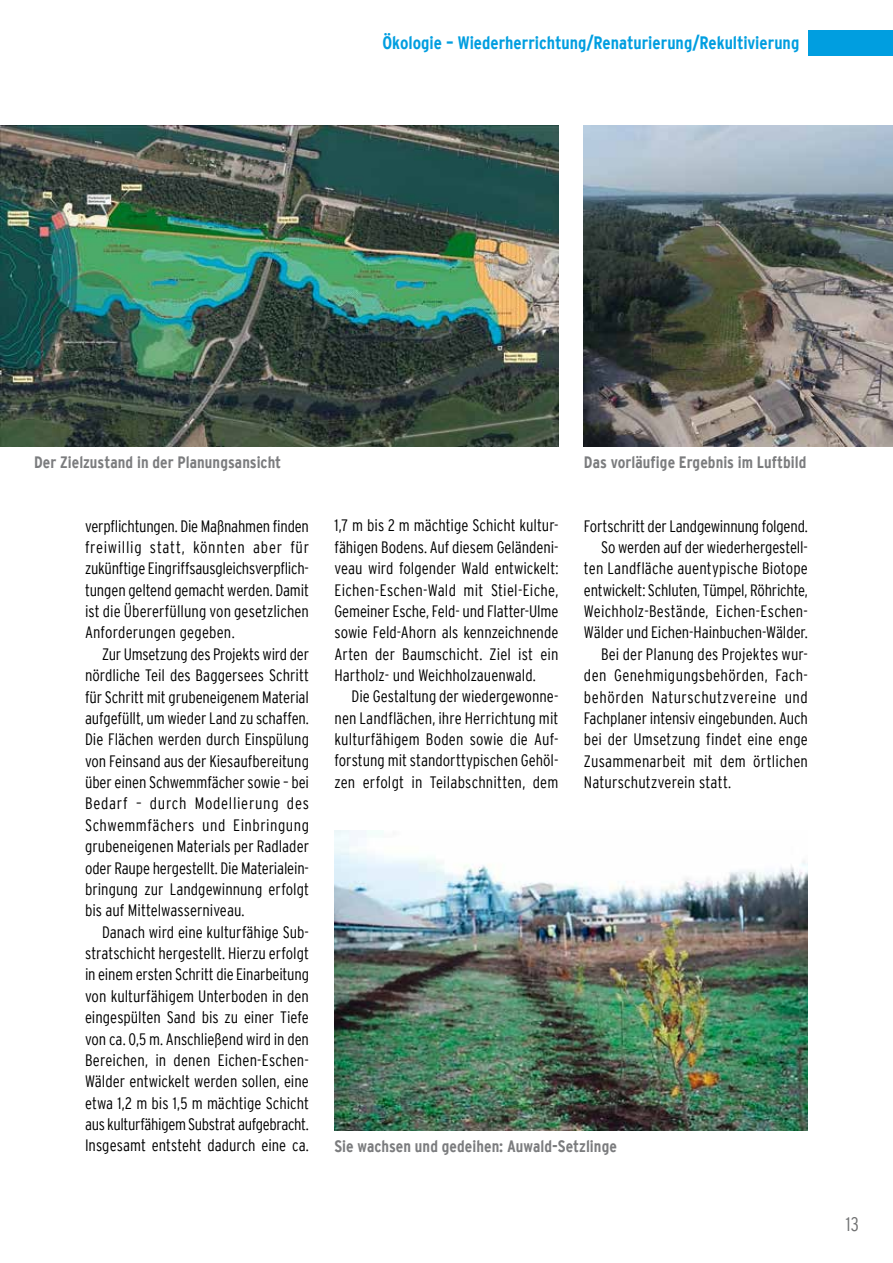
<style>
.page{position:relative;width:893px;height:1263px;background:#fff}
.page>*{position:absolute;margin:0;border:0;box-sizing:border-box;transform-origin:0 0}
.t1{font:300 condensed 19.5px "Interstate";color:#707172}
.t2{font:700 condensed 18px "Interstate";color:#009ee0}
.t3{font:300 condensed 16.5px/21.3px "Interstate";letter-spacing:.005em;color:#000;text-align:justify}
.t4{font:700 condensed 16.5px "Interstate";color:#7b7c7e}
.t5{font:300 condensed 16.5px "Interstate";letter-spacing:-.015em;color:#000}
.t6{font:300 condensed 16.5px "Interstate";letter-spacing:.035em;color:#000}
</style>
<div class="page">
<img style="left:0;top:125px;width:558px;height:321px">
<img style="left:334px;top:831px;width:474px;height:299px">
<img style="left:584px;top:125px;width:309px;height:321px">
<div style="left:808px;top:30px;width:85px;height:26px;background:#009ee0"></div>
<p class="t2" style="left:382px;top:32px;width:418px">Ökologie – Wiederherrichtung/Renaturierung/Rekultivierung</p>
<p class="t4" style="left:34px;top:453px;width:249px">Der Zielzustand in der Planungsansicht</p>
<p class="t4" style="left:584px;top:453px;width:224px">Das vorläufige Ergebnis im Luftbild</p>
<p class="t3" style="left:85px;top:515px;width:225px">verpflichtungen. Die Maßnahmen finden freiwillig statt, könnten aber für zukünftige Eingriffsausgleichsverpflich&shy;tungen geltend gemacht werden. Damit ist die Übererfüllung von gesetzlichen Anforderungen gegeben.</p>
<p class="t3" style="left:85px;top:643px;width:225px;text-indent:17px">Zur Umsetzung des Projekts wird der nördliche Teil des Baggersees Schritt für Schritt mit grubeneigenem Material aufgefüllt, um wieder Land zu schaffen.<br>Die Flächen werden durch Einspülung von Feinsand aus der Kiesaufbereitung über einen Schwemmfächer sowie – bei Bedarf – durch Modellierung des Schwemmfächers und Einbringung grubeneigenen Materials per Radlader oder Raupe hergestellt. Die Materialein&shy;bringung zur Landgewinnung erfolgt bis auf Mittelwasserniveau.</p>
<p class="t3" style="left:85px;top:921px;width:225px;text-indent:17px">Danach wird eine kulturfähige Sub&shy;stratschicht hergestellt. Hierzu erfolgt in einem ersten Schritt die Einarbeitung von kulturfähigem Unterboden in den eingespülten Sand bis zu einer Tiefe von ca. 0,5 m. Anschließend wird in den Bereichen, in denen Eichen-Eschen-Wälder entwickelt werden sollen, eine etwa 1,2 m bis 1,5 m mächtige Schicht aus kulturfähigem Substrat aufgebracht.<br>Insgesamt entsteht dadurch eine ca.</p>
<p class="t3" style="left:334px;top:515px;width:225px">1,7 m bis 2 m mächtige Schicht kultur&shy;fähigen Bodens. Auf diesem Geländeni&shy;veau wird folgender Wald entwickelt:<br>Eichen-Eschen-Wald mit Stiel-Eiche, Gemeiner Esche, Feld- und Flatter-Ulme sowie Feld-Ahorn als kennzeichnende Arten der Baumschicht. Ziel ist ein Hartholz- und Weichholzauenwald.</p>
<p class="t3" style="left:334px;top:686px;width:225px;text-indent:17px">Die Gestaltung der wiedergewonne&shy;nen Landflächen, ihre Herrichtung mit kulturfähigem Boden sowie die Auf&shy;forstung mit standorttypischen Gehöl&shy;zen erfolgt in Teilabschnitten, dem</p>
<p class="t3" style="left:584px;top:515px;width:225px">Fortschritt der Landgewinnung folgend.</p>
<p class="t3" style="left:601px;top:536px;width:208px">So werden auf der wiederhergestell-</p>
<p class="t3" style="left:584px;top:558px;width:225px">ten Landfläche auentypische Biotope</p>
<p class="t5" style="left:584px;top:581px;width:225px">entwickelt: Schluten, Tümpel, Röhrichte,</p>
<p class="t3" style="left:584px;top:600px;width:225px">Weichholz-Bestände, Eichen-Eschen-</p>
<p class="t3" style="left:584px;top:622px;width:225px">Wälder und Eichen-Hainbuchen-Wälder.</p>
<p class="t3" style="left:601px;top:643px;width:208px">Bei der Planung des Projektes wur-</p>
<p class="t3" style="left:584px;top:665px;width:225px">den Genehmigungsbehörden, Fach-</p>
<p class="t6" style="left:584px;top:687px;width:225px">behörden Naturschutzvereine und</p>
<p class="t3" style="left:584px;top:707px;width:225px">Fachplaner intensiv eingebunden. Auch</p>
<p class="t3" style="left:584px;top:729px;width:225px">bei der Umsetzung findet eine enge</p>
<p class="t3" style="left:584px;top:750px;width:225px">Zusammenarbeit mit dem örtlichen</p>
<p class="t3" style="left:584px;top:771px;width:149px">Naturschutzverein statt.</p>
<p class="t4" style="left:334px;top:1137px;width:284px">Sie wachsen und gedeihen: Auwald-Setzlinge</p>
<p class="t1" style="left:846px;top:1213px;width:15px">13</p>
</div>
